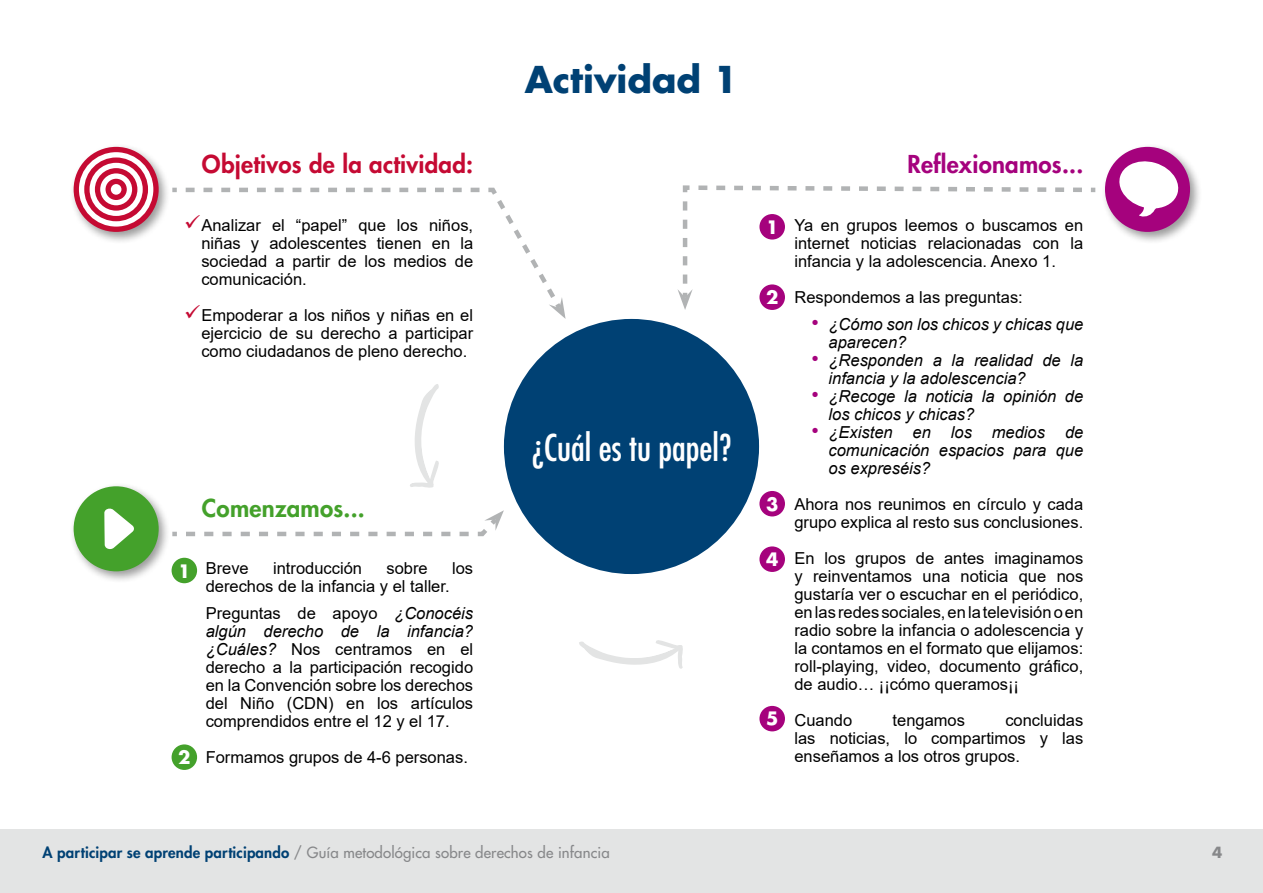
<style>
.page{position:relative;width:1263px;height:893px;background:#fff}
.page>*{position:absolute;margin:0;border:0;box-sizing:border-box;transform-origin:0 0}
.t1{font:condensed 36px "Futura Std";color:#fff}
.t2{font:700 36px "Futura Std";color:#004174}
.t3{font:800 24px "Futura Std";letter-spacing:.01em;color:#c50a33}
.t4{font:800 24px "Futura Std";letter-spacing:.01em;color:#a5027d}
.t5{font:800 24px "Futura Std";letter-spacing:.01em;color:#44a12b}
.t6{font:700 18px "Futura Std";color:#fff}
.t7{font:16.5px/18px "Arial";color:#000;text-align:justify}
.t8{font:italic 16.5px/18px "Arial";color:#000}
.t9{font:500 15px "Futura Std";letter-spacing:.01em;color:#87888a}
.t10{font:700 15px "Futura Std";color:#87888a}
.s1{font-style:italic}
.s2{font-size:21px;color:#a5027d}
.s3{font-weight:800;color:#004174}
</style>
<div class="page">
<div style="left:0;top:829px;width:1263px;height:64px;background:#e3e4e4"></div>
<div style="left:504px;top:319px;width:255px;height:255px;background:#004174;border-radius:50%"></div>
<div style="left:1100px;top:142px;width:102px;height:102px;background:#000;opacity:.4"></div>
<div style="left:1105px;top:147px;width:85px;height:85px;background:#a5027d;border-radius:50%"></div>
<svg style="left:1119px;top:160px;width:60px;height:57px"></svg>
<div style="left:69px;top:142px;width:102px;height:102px;background:#000;opacity:.4"></div>
<div style="left:74px;top:147px;width:85px;height:85px;background:#c50a33;border-radius:50%"></div>
<div style="left:79px;top:152px;width:74px;height:75px;background:#fff;border-radius:50%"></div>
<svg style="left:84px;top:157px;width:64px;height:64px"></svg>
<div style="left:90px;top:163px;width:53px;height:53px;background:#fff;border-radius:50%"></div>
<div style="left:95px;top:168px;width:42px;height:43px;background:#c50a33;border-radius:50%"></div>
<svg style="left:100px;top:173px;width:32px;height:32px"></svg>
<div style="left:106px;top:179px;width:21px;height:21px;background:#c50a33;border-radius:50%"></div>
<div style="left:111px;top:184px;width:10px;height:11px;background:#fff;border-radius:50%"></div>
<svg style="left:168px;top:185px;width:329px;height:59px"></svg>
<svg style="left:493px;top:195px;width:73px;height:124px"></svg>
<svg style="left:682px;top:185px;width:414px;height:117px"></svg>
<svg style="left:677px;top:201px;width:16px;height:109px"></svg>
<div style="left:69px;top:482px;width:102px;height:102px;background:#000;opacity:.4"></div>
<div style="left:74px;top:486px;width:85px;height:85px;background:#44a12b;border-radius:50%"></div>
<svg style="left:104px;top:508px;width:30px;height:41px"></svg>
<div style="left:172px;top:558px;width:25px;height:25px;background:#44a12b;border-radius:50%"></div>
<div style="left:172px;top:744px;width:25px;height:26px;background:#44a12b;border-radius:50%"></div>
<div style="left:759px;top:214px;width:26px;height:26px;background:#a5027d;border-radius:50%"></div>
<div style="left:759px;top:491px;width:26px;height:25px;background:#a5027d;border-radius:50%"></div>
<div style="left:759px;top:284px;width:26px;height:26px;background:#a5027d;border-radius:50%"></div>
<div style="left:759px;top:546px;width:26px;height:26px;background:#a5027d;border-radius:50%"></div>
<div style="left:759px;top:706px;width:26px;height:25px;background:#a5027d;border-radius:50%"></div>
<svg style="left:573px;top:551px;width:131px;height:118px"></svg>
<svg style="left:168px;top:384px;width:336px;height:154px"></svg>
<svg style="left:186px;top:215px;width:14px;height:14px"></svg>
<h1 class="t2" style="left:525px;top:56px;width:215px">Actividad 1</h1>
<h2 class="t3" style="left:202px;top:149px;width:273px">Objetivos de la actividad:</h2>
<h2 class="t4" style="left:907px;top:149px;width:177px">Reflexionamos...</h2>
<p class="t7" style="left:201px;top:216px;width:273px">Analizar el “papel” que los niños, niñas y adolescentes tienen en la sociedad a partir de los medios de comunicación.</p>
<p class="t7" style="left:201px;top:306px;width:273px">Empoderar a los niños y niñas en el ejercicio de su derecho a participar como ciudadanos de pleno derecho.</p>
<h2 class="t5" style="left:202px;top:492px;width:164px">Comenzamos...</h2>
<p class="t6" style="left:178px;top:559px;width:14px">1</p>
<p class="t6" style="left:178px;top:745px;width:14px">2</p>
<p class="t7" style="left:206px;top:559px;width:45px">Breve</p>
<p class="t7" style="left:273px;top:559px;width:90px">introducción</p>
<p class="t7" style="left:386px;top:559px;width:43px">sobre</p>
<p class="t7" style="left:452px;top:559px;width:23px">los</p>
<p class="t7" style="left:206px;top:572px;width:269px;line-height:27px">derechos de la infancia y el taller.<br>Preguntas de apoyo <span class="s1">¿Conocéis</span></p>
<p class="t7" style="left:206px;top:622px;width:269px"><span class="s1">algún derecho de la infancia? ¿Cuáles?</span> Nos centramos en el derecho a la participación recogido en la Convención sobre los derechos del Niño (CDN) en los artículos comprendidos entre el 12 y el 17.</p>
<p class="t7" style="left:206px;top:748px;width:264px">Formamos grupos de 4-6 personas.</p>
<h1 class="t1" style="left:532px;top:426px;width:201px">¿Cuál es tu papel?</h1>
<p class="t6" style="left:766px;top:215px;width:14px">1</p>
<p class="t6" style="left:766px;top:285px;width:14px">2</p>
<p class="t6" style="left:766px;top:492px;width:14px">3</p>
<p class="t6" style="left:766px;top:547px;width:14px">4</p>
<p class="t6" style="left:766px;top:707px;width:14px">5</p>
<p class="t7" style="left:794px;top:216px;width:290px">Ya en grupos leemos o buscamos en internet noticias relacionadas con la infancia y la adolescencia. Anexo 1.</p>
<p class="t7" style="left:794px;top:288px;width:230px">Respondemos a las preguntas:</p>
<p class="t8" style="left:828px;top:316px;width:256px;text-indent:-17px"><span class="s2">•</span> ¿Cómo son los chicos y chicas que aparecen?</p>
<p class="t8" style="left:828px;top:352px;width:256px;text-indent:-17px"><span class="s2">•</span> ¿Responden a la realidad de la infancia y la adolescencia?</p>
<p class="t8" style="left:828px;top:388px;width:256px;text-indent:-17px"><span class="s2">•</span> ¿Recoge la noticia la opinión de los chicos y chicas?</p>
<p class="t8" style="left:828px;top:424px;width:256px;text-align:justify;text-indent:-17px"><span class="s2">•</span> ¿Existen en los medios de comunicación espacios para que os expreséis?</p>
<p class="t7" style="left:794px;top:495px;width:290px">Ahora nos reunimos en círculo y cada grupo explica al resto sus conclusiones.</p>
<p class="t7" style="left:794px;top:549px;width:290px">En los grupos de antes imaginamos y reinventamos una noticia que nos gustaría ver o escuchar en el periódico, en las redes sociales, en la televisión o en radio sobre la infancia o adolescencia y la contamos en el formato que elijamos: roll-playing, video, documento gráfico, de audio… ¡¡cómo queramos¡¡</p>
<p class="t7" style="left:794px;top:712px;width:59px">Cuando</p>
<p class="t7" style="left:892px;top:712px;width:74px">tengamos</p>
<p class="t7" style="left:794px;top:712px;width:290px;text-indent:211px">concluidas las noticias, lo compartimos y las enseñamos a los otros grupos.</p>
<p class="t9" style="left:43px;top:843px;width:569px"><span class="s3">A participar se aprende participando</span> / Guía metodológica sobre derechos de infancia</p>
<p class="t10" style="left:1212px;top:842px;width:12px">4</p>
</div>
